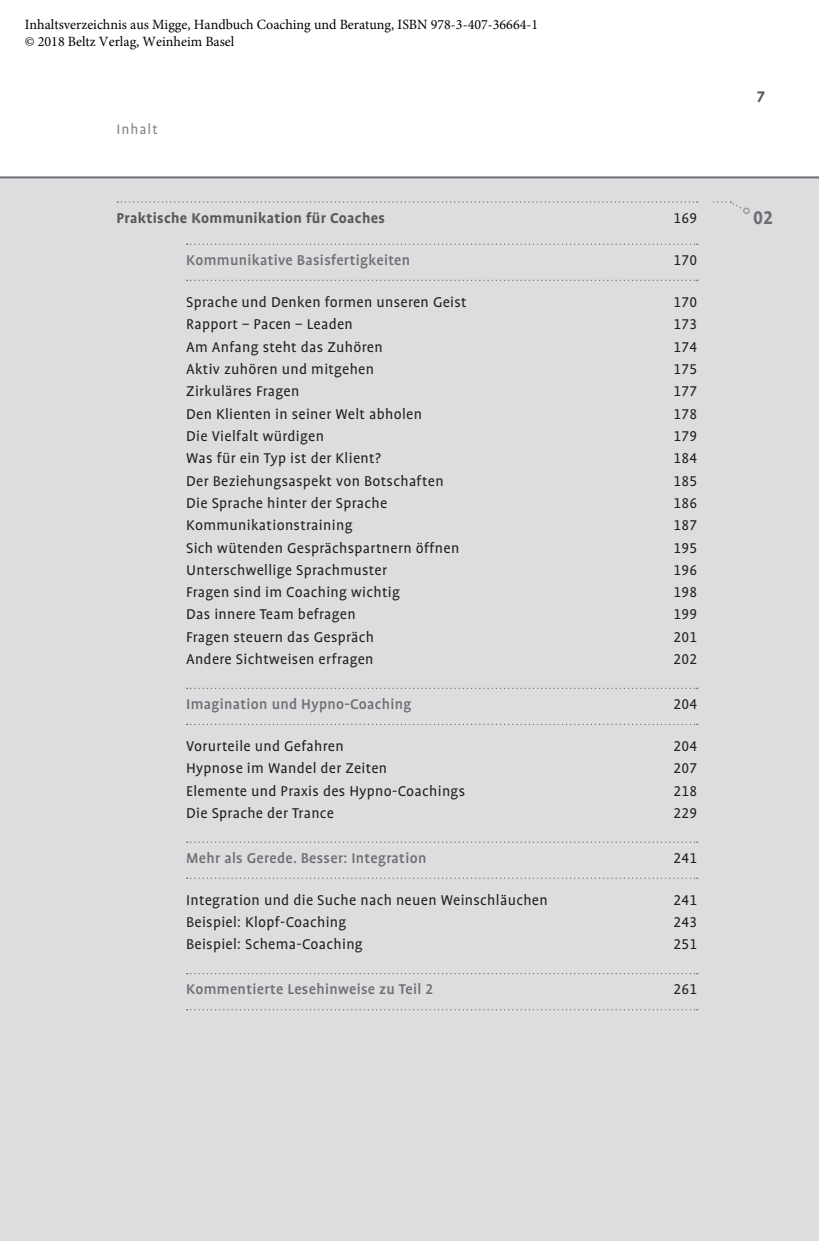
<style>
.page{position:relative;width:819px;height:1241px;background:#fff}
.page>*{position:absolute;margin:0;border:0;box-sizing:border-box;transform-origin:0 0}
.t1{font:700 21px "Profile OT";color:#6d6e71}
.t2{font:17.5px "Profile OT Bold Q angepasst";color:#58595b}
.t3{font:16.1px "Profile OT Q angepasst";letter-spacing:.02em;color:#231f20}
.t4{font:500 16.1px "Profile OT";letter-spacing:.02em;color:#6d6e71}
.t5{font:16.1px "Profile OT Bold Q angepasst";letter-spacing:.02em;color:#58595b}
.t6{font:15.75px "Profile OT Q angepasst";letter-spacing:.06em;color:#808285}
.t7{font:14px/16.8px "Minion Pro";color:#000}
</style>
<div class="page">
<div style="left:7px;top:177px;width:812px;height:1063px;background:#dcddde"></div>
<div style="left:0;top:177px;width:7px;height:1063px;background:#dcddde"></div>
<hr style="left:0;top:177px;width:819px;height:1px;background:#6d6e71">
<svg style="left:117px;top:201px;width:580px;height:2px"></svg>
<svg style="left:187px;top:243px;width:510px;height:2px"></svg>
<svg style="left:187px;top:279px;width:510px;height:2px"></svg>
<svg style="left:187px;top:687px;width:510px;height:2px"></svg>
<svg style="left:187px;top:723px;width:510px;height:2px"></svg>
<svg style="left:187px;top:841px;width:510px;height:1px"></svg>
<svg style="left:187px;top:877px;width:510px;height:1px"></svg>
<svg style="left:187px;top:973px;width:510px;height:1px"></svg>
<svg style="left:187px;top:1009px;width:510px;height:1px"></svg>
<svg style="left:713px;top:201px;width:28px;height:8px"></svg>
<p class="t7" style="left:25px;top:16px;width:515px">Inhaltsverzeichnis aus Migge, Handbuch Coaching und Beratung, ISBN 978-3-407-36664-1 © 2018 Beltz Verlag, Weinheim Basel</p>
<p class="t6" style="left:117px;top:121px;width:43px">Inhalt</p>
<p class="t5" style="left:117px;top:209px;width:270px">Praktische Kommunikation für Coaches</p>
<p class="t3" style="left:673px;top:209px;width:25px">169</p>
<p class="t4" style="left:186px;top:251px;width:225px">Kommunikative Basisfertigkeiten</p>
<p class="t3" style="left:673px;top:251px;width:25px">170</p>
<p class="t3" style="left:186px;top:293px;width:282px">Sprache und Denken formen unseren Geist</p>
<p class="t3" style="left:673px;top:293px;width:25px">170</p>
<p class="t3" style="left:186px;top:316px;width:168px">Rapport – Pacen – Leaden</p>
<p class="t3" style="left:673px;top:316px;width:25px">173</p>
<p class="t3" style="left:186px;top:338px;width:198px">Am Anfang steht das Zuhören</p>
<p class="t3" style="left:673px;top:338px;width:25px">174</p>
<p class="t3" style="left:186px;top:360px;width:189px">Aktiv zuhören und mitgehen</p>
<p class="t3" style="left:673px;top:360px;width:25px">175</p>
<p class="t3" style="left:186px;top:383px;width:115px">Zirkuläres Fragen</p>
<p class="t3" style="left:673px;top:383px;width:25px">177</p>
<p class="t3" style="left:186px;top:405px;width:237px">Den Klienten in seiner Welt abholen</p>
<p class="t3" style="left:673px;top:405px;width:25px">178</p>
<p class="t3" style="left:186px;top:427px;width:139px">Die Vielfalt würdigen</p>
<p class="t3" style="left:673px;top:427px;width:25px">179</p>
<p class="t3" style="left:186px;top:450px;width:196px">Was für ein Typ ist der Klient?</p>
<p class="t3" style="left:673px;top:450px;width:25px">184</p>
<p class="t3" style="left:186px;top:472px;width:259px">Der Beziehungsaspekt von Botschaften</p>
<p class="t3" style="left:673px;top:472px;width:25px">185</p>
<p class="t3" style="left:186px;top:494px;width:203px">Die Sprache hinter der Sprache</p>
<p class="t3" style="left:673px;top:494px;width:25px">186</p>
<p class="t3" style="left:186px;top:516px;width:168px">Kommunikationstraining</p>
<p class="t3" style="left:673px;top:516px;width:25px">187</p>
<p class="t3" style="left:186px;top:539px;width:275px">Sich wütenden Gesprächspartnern öffnen</p>
<p class="t3" style="left:673px;top:539px;width:25px">195</p>
<p class="t3" style="left:186px;top:561px;width:202px">Unterschwellige Sprachmuster</p>
<p class="t3" style="left:673px;top:561px;width:25px">196</p>
<p class="t3" style="left:186px;top:583px;width:215px">Fragen sind im Coaching wichtig</p>
<p class="t3" style="left:673px;top:583px;width:25px">198</p>
<p class="t3" style="left:186px;top:606px;width:171px">Das innere Team befragen</p>
<p class="t3" style="left:673px;top:606px;width:25px">199</p>
<p class="t3" style="left:186px;top:628px;width:189px">Fragen steuern das Gespräch</p>
<p class="t3" style="left:673px;top:628px;width:25px">201</p>
<p class="t3" style="left:186px;top:650px;width:189px">Andere Sichtweisen erfragen</p>
<p class="t3" style="left:673px;top:650px;width:25px">202</p>
<p class="t4" style="left:186px;top:695px;width:227px">Imagination und Hypno-Coaching</p>
<p class="t3" style="left:673px;top:695px;width:25px">204</p>
<p class="t3" style="left:186px;top:737px;width:159px">Vorurteile und Gefahren</p>
<p class="t3" style="left:673px;top:737px;width:25px">204</p>
<p class="t3" style="left:186px;top:759px;width:202px">Hypnose im Wandel der Zeiten</p>
<p class="t3" style="left:673px;top:759px;width:25px">207</p>
<p class="t3" style="left:186px;top:782px;width:280px">Elemente und Praxis des Hypno-Coachings</p>
<p class="t3" style="left:673px;top:782px;width:25px">218</p>
<p class="t3" style="left:186px;top:804px;width:149px">Die Sprache der Trance</p>
<p class="t3" style="left:673px;top:804px;width:25px">229</p>
<p class="t4" style="left:186px;top:849px;width:242px">Mehr als Gerede. Besser: Integration</p>
<p class="t3" style="left:673px;top:849px;width:25px">241</p>
<p class="t3" style="left:186px;top:891px;width:363px">Integration und die Suche nach neuen Weinschläuchen</p>
<p class="t3" style="left:673px;top:891px;width:25px">241</p>
<p class="t3" style="left:186px;top:913px;width:162px">Beispiel: Klopf-Coaching</p>
<p class="t3" style="left:673px;top:913px;width:25px">243</p>
<p class="t3" style="left:186px;top:935px;width:178px">Beispiel: Schema-Coaching</p>
<p class="t3" style="left:673px;top:935px;width:25px">251</p>
<p class="t4" style="left:186px;top:980px;width:248px">Kommentierte Lesehinweise zu Teil 2</p>
<p class="t3" style="left:673px;top:980px;width:25px">261</p>
<p class="t2" style="left:756px;top:87px;width:10px">7</p>
<h1 class="t1" style="left:753px;top:206px;width:22px">02</h1>
</div>
